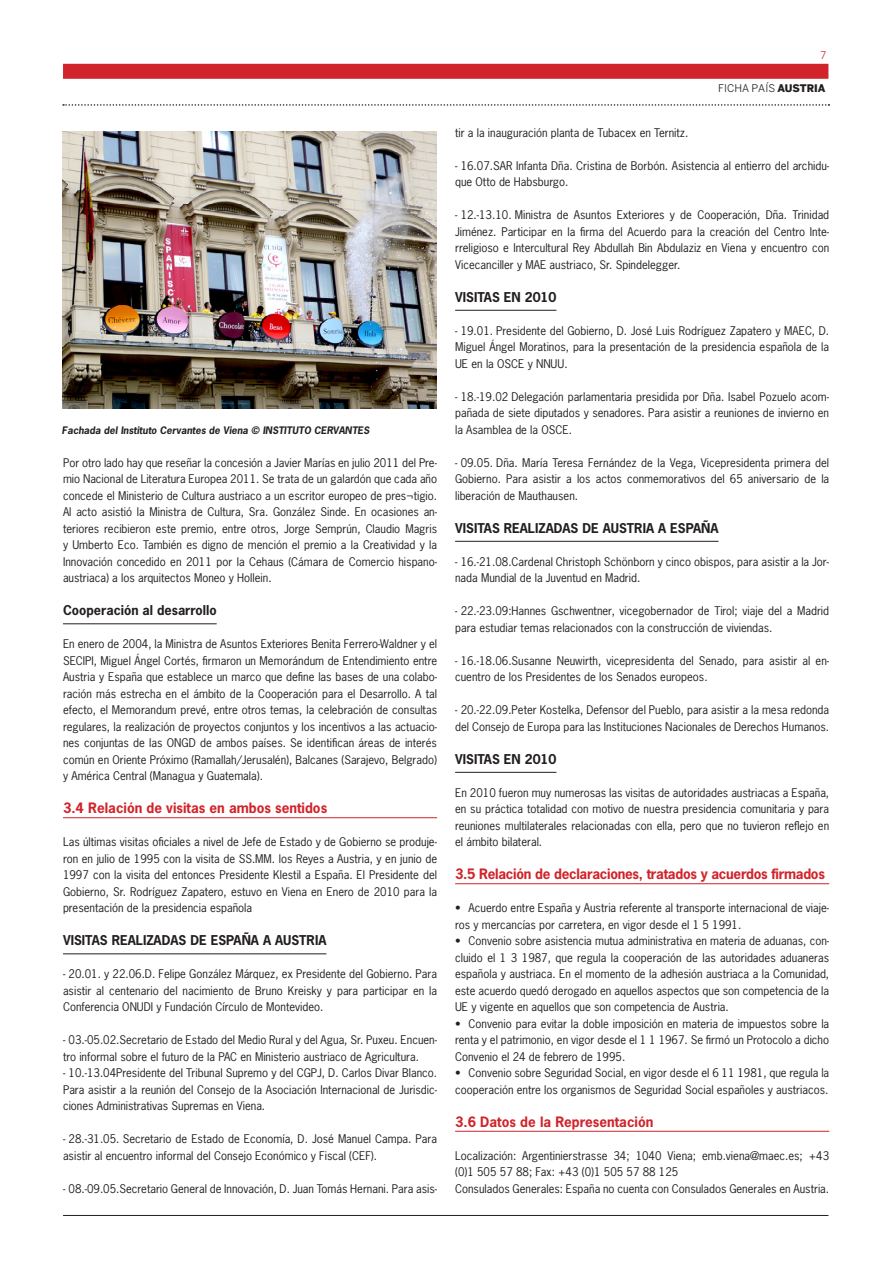
<style>
.page{position:relative;width:893px;height:1263px;background:#fff}
.page>*{position:absolute;margin:0;border:0;box-sizing:border-box;transform-origin:0 0}
.TITULO_2º_NIVEL{font:700 13.5px "News Gothic";color:#d1232a}
.TITULO_2º_NIVEL-2{font:700 13.5px "News Gothic";letter-spacing:-.02em;color:#d1232a}
.TITULO_3º_NIVEL{font:700 12.75px "News Gothic";color:#231f20}
.TEXTO_NORMAL{font:11.25px/16.5px "News Gothic";color:#231f20;text-align:justify}
.t1{font:10.5px "Benton Sans";color:#231f20}
.t2{font:10.5px "Benton Sans";color:#d1232a}
.TEXTO_PIE_DE_FOTO{font:italic 700 9.75px "News Gothic";color:#231f20}
.s1{font-weight:900}
</style>
<div class="page">
<div style="left:63px;top:64px;width:765px;height:15px;background:#d1232a"></div>
<hr style="left:63px;top:1215px;width:765px;height:1px;background:#231f20">
<svg style="left:63px;top:104px;width:766px;height:2px"></svg>
<hr style="left:63px;top:623px;width:154px;height:1px;background:#231f20">
<hr style="left:63px;top:817px;width:374px;height:1px;background:#d1232a">
<hr style="left:63px;top:953px;width:263px;height:1px;background:#231f20">
<hr style="left:455px;top:310px;width:101px;height:1px;background:#231f20">
<hr style="left:455px;top:541px;width:263px;height:1px;background:#231f20">
<hr style="left:455px;top:772px;width:101px;height:1px;background:#231f20">
<hr style="left:455px;top:883px;width:374px;height:1px;background:#d1232a">
<hr style="left:455px;top:1131px;width:374px;height:1px;background:#d1232a">
<img style="left:62px;top:131px;width:374px;height:277px">
<p class="TEXTO_PIE_DE_FOTO" style="left:62px;top:423px;width:309px">Fachada del Instituto Cervantes de Viena © INSTITUTO CERVANTES</p>
<p class="TEXTO_NORMAL" style="left:63px;top:454px;width:376px">Por otro lado hay que reseñar la concesión a Javier Marías en julio 2011 del Pre&shy;mio Nacional de Literatura Europea 2011. Se trata de un galardón que cada año concede el Ministerio de Cultura austriaco a un escritor europeo de pres¬tigio.<br>Al acto asistió la Ministra de Cultura, Sra. González Sinde. En ocasiones an&shy;teriores recibieron este premio, entre otros, Jorge Semprún, Claudio Magris y Umberto Eco. También es digno de mención el premio a la Creatividad y la Innovación concedido en 2011 por la Cehaus (Cámara de Comercio hispano&shy;austriaca) a los arquitectos Moneo y Hollein.</p>
<p class="TITULO_3º_NIVEL" style="left:63px;top:602px;width:155px">Cooperación al desarrollo</p>
<p class="TEXTO_NORMAL" style="left:63px;top:635px;width:376px">En enero de 2004, la Ministra de Asuntos Exteriores Benita Ferrero-Waldner y el SECIPI, Miguel Ángel Cortés, firmaron un Memorándum de Entendimiento entre Austria y España que establece un marco que define las bases de una colabo&shy;ración más estrecha en el ámbito de la Cooperación para el Desarrollo. A tal efecto, el Memorandum prevé, entre otros temas, la celebración de consultas regulares, la realización de proyectos conjuntos y los incentivos a las actuacio&shy;nes conjuntas de las ONGD de ambos países. Se identifican áreas de interés común en Oriente Próximo (Ramallah/Jerusalén), Balcanes (Sarajevo, Belgrado) y América Central (Managua y Guatemala).</p>
<p class="TITULO_2º_NIVEL" style="left:63px;top:799px;width:266px">3.4 Relación de visitas en ambos sentidos</p>
<p class="TEXTO_NORMAL" style="left:63px;top:833px;width:376px">Las últimas visitas oficiales a nivel de Jefe de Estado y de Gobierno se produje&shy;ron en julio de 1995 con la visita de SS.MM. los Reyes a Austria, y en junio de 1997 con la visita del entonces Presidente Klestil a España. El Presidente del Gobierno, Sr. Rodríguez Zapatero, estuvo en Viena en Enero de 2010 para la presentación de la presidencia española</p>
<p class="TITULO_3º_NIVEL" style="left:63px;top:932px;width:265px">VISITAS REALIZADAS DE ESPAÑA A AUSTRIA</p>
<p class="TEXTO_NORMAL" style="left:63px;top:965px;width:376px">- 20.01. y 22.06.D. Felipe González Márquez, ex Presidente del Gobierno. Para asistir al centenario del nacimiento de Bruno Kreisky y para participar en la Conferencia ONUDI y Fundación Círculo de Montevideo.</p>
<p class="TEXTO_NORMAL" style="left:63px;top:1031px;width:376px">- 03.-05.02.Secretario de Estado del Medio Rural y del Agua, Sr. Puxeu. Encuen&shy;tro informal sobre el futuro de la PAC en Ministerio austriaco de Agricultura.</p>
<p class="TEXTO_NORMAL" style="left:63px;top:1064px;width:376px">- 10.-13.04Presidente del Tribunal Supremo y del CGPJ, D. Carlos Divar Blanco.<br>Para asistir a la reunión del Consejo de la Asociación Internacional de Jurisdic&shy;ciones Administrativas Supremas en Viena.</p>
<p class="TEXTO_NORMAL" style="left:63px;top:1130px;width:376px">- 28.-31.05. Secretario de Estado de Economía, D. José Manuel Campa. Para asistir al encuentro informal del Consejo Económico y Fiscal (CEF).</p>
<p class="TEXTO_NORMAL" style="left:63px;top:1180px;width:376px">- 08.-09.05.Secretario General de Innovación, D. Juan Tomás Hernani. Para asis-</p>
<p class="t2" style="left:820px;top:49px;width:7px">7</p>
<p class="t1" style="left:718px;top:82px;width:109px">FICHA PAÍS <span class="s1">AUSTRIA</span></p>
<p class="TEXTO_NORMAL" style="left:455px;top:124px;width:235px">tir a la inauguración planta de Tubacex en Ternitz.</p>
<p class="TEXTO_NORMAL" style="left:455px;top:157px;width:376px">- 16.07.SAR Infanta Dña. Cristina de Borbón. Asistencia al entierro del archidu&shy;que Otto de Habsburgo.</p>
<p class="TEXTO_NORMAL" style="left:455px;top:206px;width:376px">- 12.-13.10. Ministra de Asuntos Exteriores y de Cooperación, Dña. Trinidad Jiménez. Participar en la firma del Acuerdo para la creación del Centro Inte&shy;rreligioso e Intercultural Rey Abdullah Bin Abdulaziz en Viena y encuentro con Vicecanciller y MAE austriaco, Sr. Spindelegger.</p>
<p class="TITULO_3º_NIVEL" style="left:455px;top:288px;width:103px">VISITAS EN 2010</p>
<p class="TEXTO_NORMAL" style="left:455px;top:322px;width:376px">- 19.01. Presidente del Gobierno, D. José Luis Rodríguez Zapatero y MAEC, D.<br>Miguel Ángel Moratinos, para la presentación de la presidencia española de la UE en la OSCE y NNUU.</p>
<p class="TEXTO_NORMAL" style="left:455px;top:388px;width:376px">- 18.-19.02 Delegación parlamentaria presidida por Dña. Isabel Pozuelo acom&shy;pañada de siete diputados y senadores. Para asistir a reuniones de invierno en la Asamblea de la OSCE.</p>
<p class="TEXTO_NORMAL" style="left:455px;top:454px;width:376px">- 09.05. Dña. María Teresa Fernández de la Vega, Vicepresidenta primera del Gobierno. Para asistir a los actos conmemorativos del 65 aniversario de la liberación de Mauthausen.</p>
<p class="TITULO_3º_NIVEL" style="left:455px;top:519px;width:265px">VISITAS REALIZADAS DE AUSTRIA A ESPAÑA</p>
<p class="TEXTO_NORMAL" style="left:455px;top:553px;width:376px">- 16.-21.08.Cardenal Christoph Schönborn y cinco obispos, para asistir a la Jor&shy;nada Mundial de la Juventud en Madrid.</p>
<p class="TEXTO_NORMAL" style="left:455px;top:602px;width:376px">- 22.-23.09:Hannes Gschwentner, vicegobernador de Tirol; viaje del a Madrid para estudiar temas relacionados con la construcción de viviendas.</p>
<p class="TEXTO_NORMAL" style="left:455px;top:652px;width:376px">- 16.-18.06.Susanne Neuwirth, vicepresidenta del Senado, para asistir al en&shy;cuentro de los Presidentes de los Senados europeos.</p>
<p class="TEXTO_NORMAL" style="left:455px;top:701px;width:376px">- 20.-22.09.Peter Kostelka, Defensor del Pueblo, para asistir a la mesa redonda del Consejo de Europa para las Instituciones Nacionales de Derechos Humanos.</p>
<p class="TITULO_3º_NIVEL" style="left:455px;top:750px;width:103px">VISITAS EN 2010</p>
<p class="TEXTO_NORMAL" style="left:455px;top:784px;width:376px">En 2010 fueron muy numerosas las visitas de autoridades austriacas a España, en su práctica totalidad con motivo de nuestra presidencia comunitaria y para reuniones multilaterales relacionadas con ella, pero que no tuvieron reflejo en el ámbito bilateral.</p>
<p class="TITULO_2º_NIVEL-2" style="left:455px;top:865px;width:371px">3.5 Relación de declaraciones, tratados y acuerdos firmados</p>
<p class="TEXTO_NORMAL" style="left:455px;top:899px;width:376px">• Acuerdo entre España y Austria referente al transporte internacional de viaje&shy;ros y mercancías por carretera, en vigor desde el 1 5 1991.</p>
<p class="TEXTO_NORMAL" style="left:455px;top:932px;width:376px">• Convenio sobre asistencia mutua administrativa en materia de aduanas, con&shy;cluido el 1 3 1987, que regula la cooperación de las autoridades aduaneras española y austriaca. En el momento de la adhesión austriaca a la Comunidad, este acuerdo quedó derogado en aquellos aspectos que son competencia de la UE y vigente en aquellos que son competencia de Austria.</p>
<p class="TEXTO_NORMAL" style="left:455px;top:1015px;width:376px">• Convenio para evitar la doble imposición en materia de impuestos sobre la renta y el patrimonio, en vigor desde el 1 1 1967. Se firmó un Protocolo a dicho Convenio el 24 de febrero de 1995.</p>
<p class="TEXTO_NORMAL" style="left:455px;top:1064px;width:376px">• Convenio sobre Seguridad Social, en vigor desde el 6 11 1981, que regula la cooperación entre los organismos de Seguridad Social españoles y austriacos.</p>
<p class="TITULO_2º_NIVEL" style="left:455px;top:1112px;width:200px">3.6 Datos de la Representación</p>
<p class="TEXTO_NORMAL" style="left:455px;top:1147px;width:376px">Localización: Argentinierstrasse 34; 1040 Viena; emb.viena@maec.es; +43 (0)1 505 57 88; Fax: +43 (0)1 505 57 88 125</p>
<p class="TEXTO_NORMAL" style="left:455px;top:1180px;width:376px">Consulados Generales: España no cuenta con Consulados Generales en Austria.</p>
</div>
